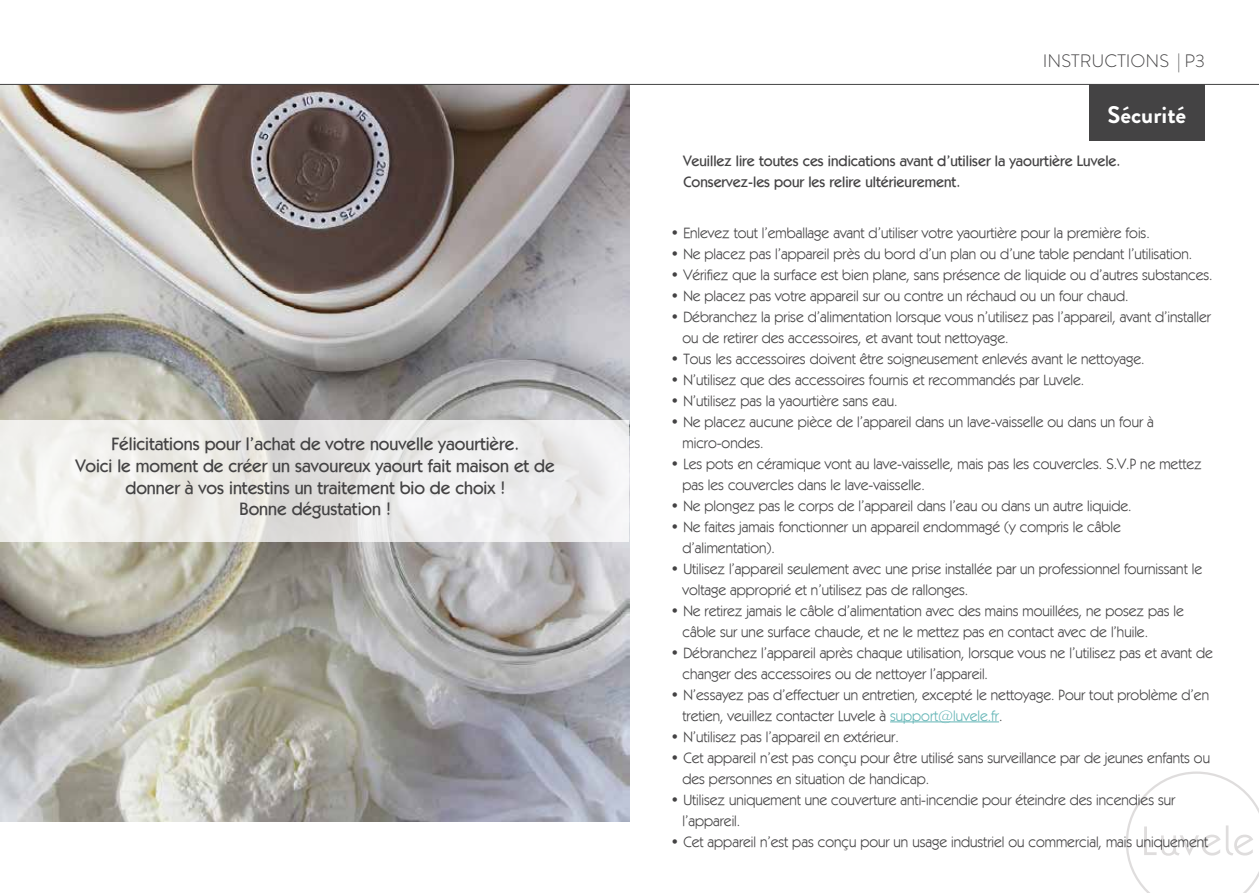
<style>
.page{position:relative;width:1259px;height:893px;background:#fff}
.page>*{position:absolute;margin:0;border:0;box-sizing:border-box;transform-origin:0 0}
.t1{font:700 24px "Brandon Grotesque";color:#fff}
.t2{font:500 18px/21.6px "Kabel IT Cby BT";color:#444344;text-align:center}
.t3{font:300 18px "Brandon Grotesque";color:#444344}
.t4{font:15px/21px "Kabel IT Cby BT";color:#444344}
.t5{font:500 15px/21px "Kabel IT Cby BT";color:#444344}
.s1{color:#64b5b6}
</style>
<div class="page">
<svg style="left:1126px;top:771px;width:133px;height:122px"></svg>
<img style="left:0;top:85px;width:629px;height:737px">
<svg style="left:0;top:420px;width:629px;height:121px;fill:#ededeb"></svg>
<hr style="left:0;top:84px;width:1259px;height:1px;background:#444344">
<div style="left:1089px;top:85px;width:116px;height:56px;background:#444344"></div>
<hr style="left:890px;top:722px;width:109px;height:1px;background:#64b5b6">
<p class="t2" style="left:76px;top:433px;width:480px">Félicitations pour l’achat de votre nouvelle yaourtière.<br>Voici le moment de créer un savoureux yaourt fait maison et de donner à vos intestins un traitement bio de choix !<br>Bonne dégustation !</p>
<p class="t3" style="left:1043px;top:48px;width:163px">INSTRUCTIONS | P3</p>
<h1 class="t1" style="left:1107px;top:98px;width:80px">Sécurité</h1>
<p class="t5" style="left:683px;top:150px;width:438px">Veuillez lire toutes ces indications avant d’utiliser la yaourtière Luvele.<br>Conservez-les pour les relire ultérieurement.</p>
<p class="t4" style="left:670px;top:222px;width:481px">• Enlevez tout l’emballage avant d’utiliser votre yaourtière pour la première fois.</p>
<p class="t4" style="left:670px;top:243px;width:523px">• Ne placez pas l’appareil près du bord d’un plan ou d’une table pendant l’utilisation.</p>
<p class="t4" style="left:670px;top:264px;width:543px">• Vérifiez que la surface est bien plane, sans présence de liquide ou d’autres substances.</p>
<p class="t4" style="left:670px;top:285px;width:459px">• Ne placez pas votre appareil sur ou contre un réchaud ou un four chaud.</p>
<p class="t4" style="left:682px;top:306px;width:530px;text-indent:-12px">• Débranchez la prise d’alimentation lorsque vous n’utilisez pas l’appareil, avant d’installer ou de retirer des accessoires, et avant tout nettoyage.</p>
<p class="t4" style="left:670px;top:348px;width:476px">• Tous les accessoires doivent être soigneusement enlevés avant le nettoyage.</p>
<p class="t4" style="left:670px;top:369px;width:415px">• N’utilisez que des accessoires fournis et recommandés par Luvele.</p>
<p class="t4" style="left:670px;top:390px;width:228px">• N’utilisez pas la yaourtière sans eau.</p>
<p class="t4" style="left:682px;top:411px;width:473px;text-indent:-12px">• Ne placez aucune pièce de l’appareil dans un lave-vaisselle ou dans un four à micro-ondes.</p>
<p class="t4" style="left:682px;top:453px;width:520px;text-indent:-12px">• Les pots en céramique vont au lave-vaisselle, mais pas les couvercles. S.V.P ne mettez pas les couvercles dans le lave-vaisselle.</p>
<p class="t4" style="left:670px;top:495px;width:462px">• Ne plongez pas le corps de l’appareil dans l’eau ou dans un autre liquide.</p>
<p class="t4" style="left:682px;top:516px;width:440px;text-indent:-12px">• Ne faites jamais fonctionner un appareil endommagé (y compris le câble d’alimentation).</p>
<p class="t4" style="left:682px;top:558px;width:521px;text-indent:-12px">• Utilisez l’appareil seulement avec une prise installée par un professionnel fournissant le voltage approprié et n’utilisez pas de rallonges.</p>
<p class="t4" style="left:682px;top:600px;width:503px;text-indent:-12px">• Ne retirez jamais le câble d’alimentation avec des mains mouillées, ne posez pas le câble sur une surface chaude, et ne le mettez pas en contact avec de l’huile.</p>
<p class="t4" style="left:682px;top:642px;width:532px;text-indent:-12px">• Débranchez l’appareil après chaque utilisation, lorsque vous ne l’utilisez pas et avant de changer des accessoires ou de nettoyer l’appareil.</p>
<p class="t4" style="left:682px;top:684px;width:528px;text-indent:-12px">• N’essayez pas d’effectuer un entretien, excepté le nettoyage. Pour tout problème d’en tretien, veuillez contacter Luvele à <span class="s1">support@luvele.fr</span>.</p>
<p class="t4" style="left:670px;top:726px;width:230px">• N’utilisez pas l’appareil en extérieur.</p>
<p class="t4" style="left:682px;top:747px;width:529px;text-indent:-12px">• Cet appareil n’est pas conçu pour être utilisé sans surveillance par de jeunes enfants ou des personnes en situation de handicap.</p>
<p class="t4" style="left:682px;top:789px;width:494px;text-indent:-12px">• Utilisez uniquement une couverture anti-incendie pour éteindre des incendies sur l’appareil.</p>
<p class="t4" style="left:670px;top:831px;width:539px">• Cet appareil n’est pas conçu pour un usage industriel ou commercial, mais uniquement</p>
</div>
